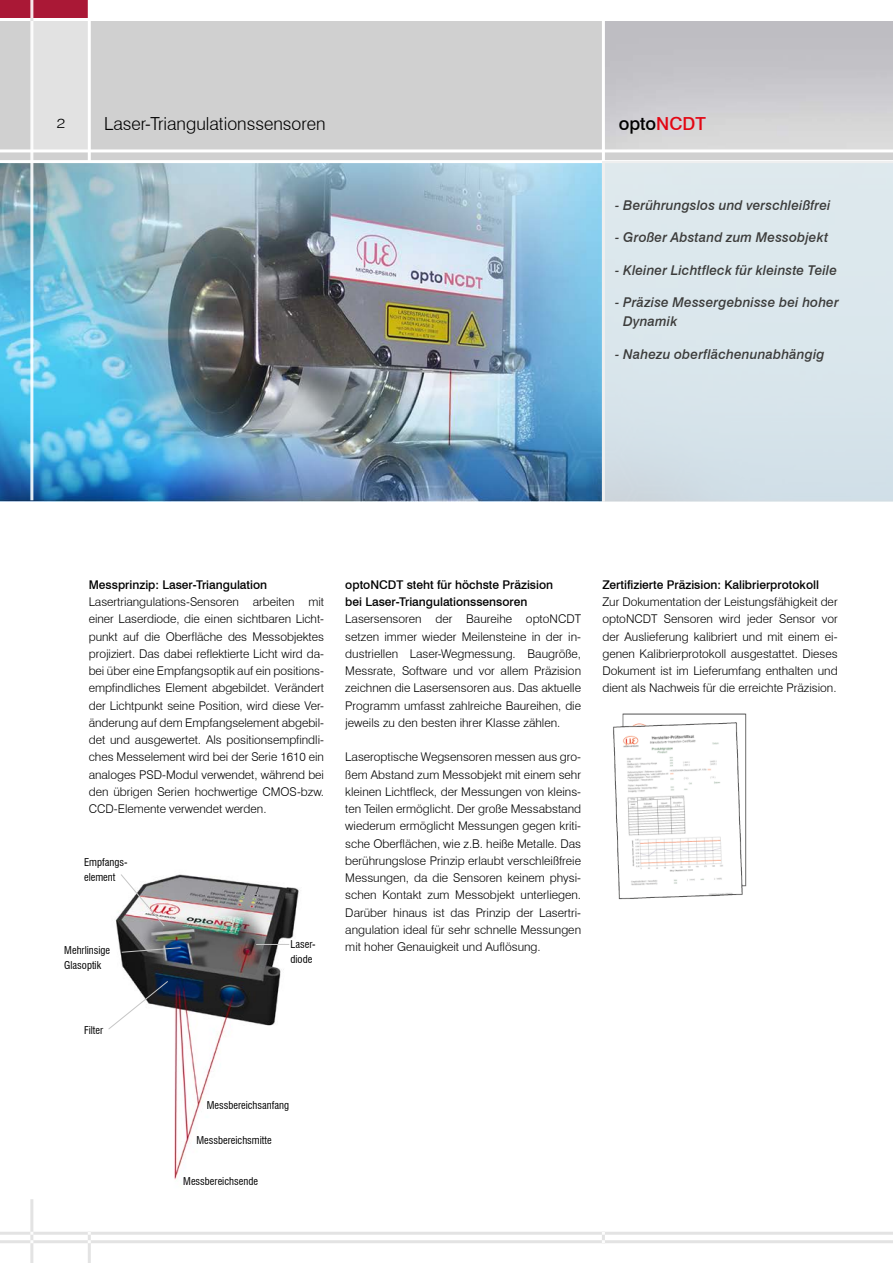
<style>
.page{position:relative;width:893px;height:1263px;background:#fff}
.page>*{position:absolute;margin:0;border:0;box-sizing:border-box;transform-origin:0 0}
.t1{font:18px "Minion Pro";color:#000}
.t2{font:300 18px "Swiss 721 BT";color:#000}
.t3{font:500 18px "Swiss 721 BT";color:#000}
.t4{font:italic 500 13.5px/19.5px "Swiss 721 BT";letter-spacing:.01em;color:#3c3c3b}
.t5{font:300 13.5px "Swiss 721 BT";color:#000;scale:1.18 1}
.t6{font:300 12px/17.2px "Swiss 721 BT";color:#000;text-align:justify}
.t7{font:500 12px/17.2px "Swiss 721 BT";color:#000}
.t8{font:condensed 10.5px/15px "Swiss 721 BT";color:#000}
.s1{color:#e30613}
</style>
<div class="page">
<img style="left:0;top:163px;width:602px;height:339px">
<img style="left:115px;top:874px;width:184px;height:306px">
<svg style="left:120px;top:874px;width:45px;height:53px"></svg>
<svg style="left:121px;top:947px;width:60px;height:6px"></svg>
<svg style="left:108px;top:980px;width:61px;height:50px"></svg>
<hr style="left:256px;top:944px;width:33px;height:1px;background:#c6c6c6">
<img style="left:613px;top:713px;width:134px;height:187px">
<div style="left:0;top:21px;width:893px;height:141px;background:#d0d0d0"></div>
<div style="left:32px;top:21px;width:57px;height:130px;background:#e2e2e2"></div>
<div style="left:0;top:0;width:89px;height:18px;background:#aa1836"></div>
<hr style="left:88px;top:0;width:3px;height:163px;background:#fff">
<img style="left:605px;top:21px;width:288px;height:128px">
<hr style="left:602px;top:17px;width:3px;height:492px;background:#fff">
<hr style="left:0;top:149px;width:893px;height:3px;background:#fff">
<hr style="left:0;top:160px;width:893px;height:3px;background:#fff">
<hr style="left:0;top:1240px;width:893px;height:3px;background:#e3e3e3">
<hr style="left:30px;top:0;width:3px;height:500px;background:#e3e3e3">
<hr style="left:0;top:1232px;width:893px;height:3px;background:#e3e3e3">
<hr style="left:30px;top:1199px;width:3px;height:64px;background:#e3e3e3">
<hr style="left:88px;top:1232px;width:3px;height:31px;background:#e3e3e3">
<svg style="left:602px;top:1232px;width:3px;height:11px"></svg>
<div style="left:602px;top:162px;width:291px;height:340px;background:#dae7ec"></div>
<h1 class="t1" style="left:98px;top:106px;width:301px">optoNCDT Laser-Triangulationssensoren</h1>
<p class="t5" style="left:57px;top:115px;width:9px">2</p>
<h1 class="t2" style="left:104px;top:113px;width:223px">Laser-Triangulationssensoren</h1>
<h1 class="t3" style="left:619px;top:113px;width:89px">opto<span class="s1">NCDT</span></h1>
<p class="t4" style="left:615px;top:195px;width:217px">- Berührungslos und verschleißfrei</p>
<p class="t4" style="left:615px;top:228px;width:215px">- Großer Abstand zum Messobjekt</p>
<p class="t4" style="left:615px;top:260px;width:223px">- Kleiner Lichtfleck für kleinste Teile</p>
<p class="t4" style="left:623px;top:292px;width:217px;text-indent:-8px">- Präzise Messergebnisse bei hoher<br>Dynamik</p>
<p class="t4" style="left:615px;top:344px;width:211px">- Nahezu oberflächenunabhängig</p>
<p class="t7" style="left:89px;top:576px;width:180px">Messprinzip: Laser-Triangulation</p>
<p class="t6" style="left:89px;top:593px;width:237px">Lasertriangulations-Sensoren arbeiten mit einer Laserdiode, die einen sichtbaren Licht&shy;punkt auf die Oberfläche des Messobjektes projiziert. Das dabei reflektierte Licht wird da&shy;bei über eine Empfangsoptik auf ein positions&shy;empfindliches Element abgebildet. Verändert der Lichtpunkt seine Position, wird diese Ver&shy;änderung auf dem Empfangselement abgebil&shy;det und ausgewertet. Als positionsempfindli&shy;ches Messelement wird bei der Serie 1610 ein analoges PSD-Modul verwendet, während bei den übrigen Serien hochwertige CMOS-bzw.<br>CCD-Elemente verwendet werden.</p>
<p class="t8" style="left:84px;top:854px;width:45px">Empfangs&shy;element</p>
<p class="t8" style="left:64px;top:943px;width:47px">Mehrlinsige<br>Glasoptik</p>
<p class="t8" style="left:290px;top:936px;width:27px">Laser&shy;diode</p>
<p class="t7" style="left:345px;top:576px;width:209px">optoNCDT steht für höchste Präzision bei Laser-Triangulationssensoren</p>
<p class="t6" style="left:345px;top:610px;width:237px">Lasersensoren der Baureihe optoNCDT setzen immer wieder Meilensteine in der in&shy;dustriellen Laser-Wegmessung. Baugröße, Messrate, Software und vor allem Präzision zeichnen die Lasersensoren aus. Das aktuelle Programm umfasst zahlreiche Baureihen, die jeweils zu den besten ihrer Klasse zählen.</p>
<p class="t6" style="left:345px;top:748px;width:237px">Laseroptische Wegsensoren messen aus gro&shy;ßem Abstand zum Messobjekt mit einem sehr kleinen Lichtfleck, der Messungen von kleins&shy;ten Teilen ermöglicht. Der große Messabstand wiederum ermöglicht Messungen gegen kriti&shy;sche Oberflächen, wie z.B. heiße Metalle. Das berührungslose Prinzip erlaubt verschleißfreie Messungen, da die Sensoren keinem physi&shy;schen Kontakt zum Messobjekt unterliegen.<br>Darüber hinaus ist das Prinzip der Lasertri&shy;angulation ideal für sehr schnelle Messungen mit hoher Genauigkeit und Auflösung.</p>
<p class="t7" style="left:602px;top:576px;width:218px">Zertifizierte Präzision: Kalibrierprotokoll</p>
<p class="t6" style="left:602px;top:593px;width:237px">Zur Dokumentation der Leistungsfähigkeit der optoNCDT Sensoren wird jeder Sensor vor der Auslieferung kalibriert und mit einem ei&shy;genen Kalibrierprotokoll ausgestattet. Dieses Dokument ist im Lieferumfang enthalten und dient als Nachweis für die erreichte Präzision.</p>
<p class="t8" style="left:84px;top:1023px;width:20px">Filter</p>
<p class="t8" style="left:207px;top:1098px;width:84px">Messbereichsanfang</p>
<p class="t8" style="left:196px;top:1132px;width:77px">Messbereichsmitte</p>
<p class="t8" style="left:183px;top:1173px;width:76px">Messbereichsende</p>
</div>
